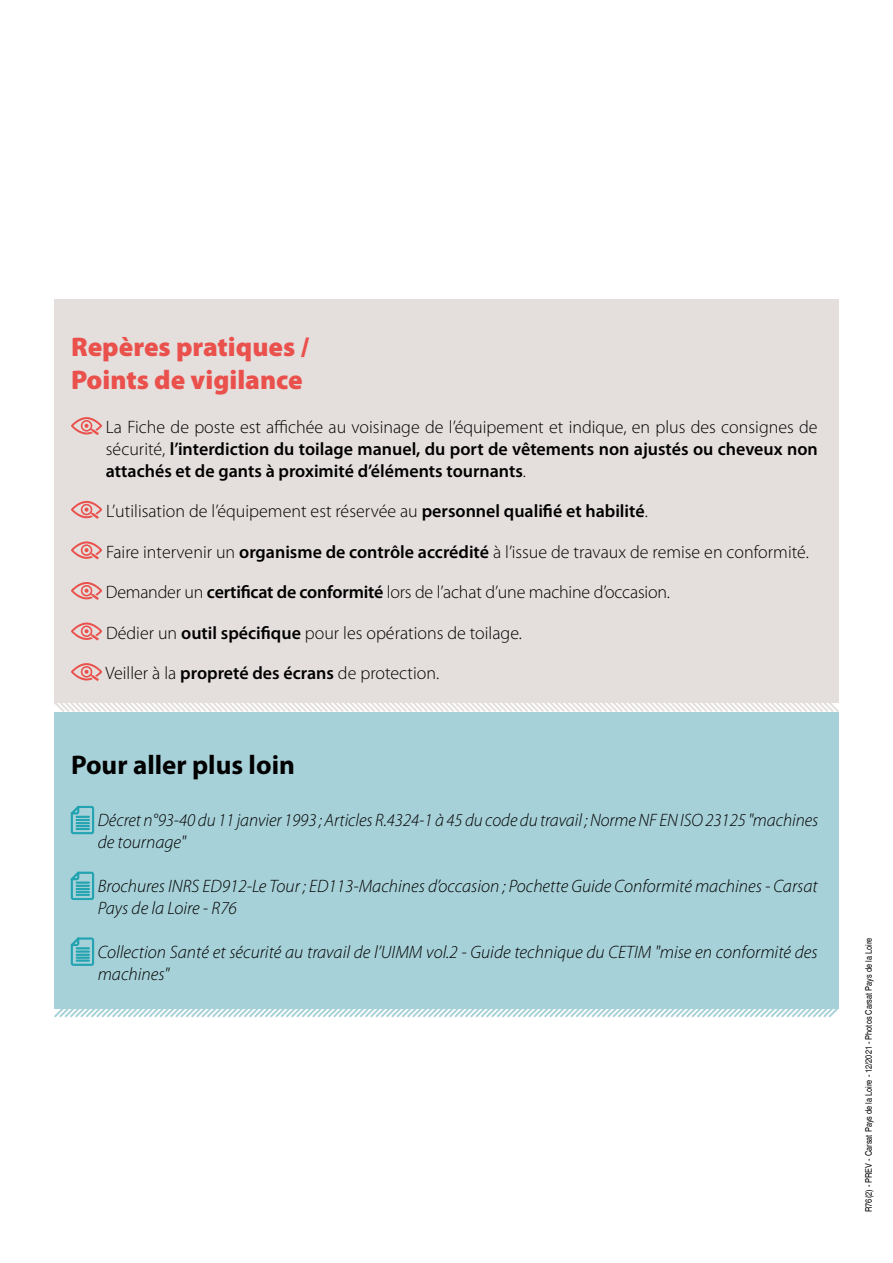
<style>
.page{position:relative;width:893px;height:1263px;background:#fff}
.page>*{position:absolute;margin:0;border:0;box-sizing:border-box;transform-origin:0 0}
.t1{font:900 27px/32.4px "Myriad Pro";color:#ea504c}
.t2{font:700 27px "Myriad Pro";color:#000}
.t3{font:300 18px "Myriad Pro";color:#000}
.t4{font:italic 300 18px/21.6px "Myriad Pro";color:#000}
.t5{font:600 18px/21.6px "Myriad Pro";color:#000;text-align:justify}
.t6{font:condensed 9px "Helvetica";color:#000}
.s1{font-weight:300}
.s2{font-weight:600}
</style>
<div class="page">
<svg style="left:54px;top:703px;width:785px;height:9px"></svg>
<svg style="left:54px;top:1008px;width:785px;height:10px"></svg>
<div style="left:54px;top:300px;width:785px;height:403px;background:#e4dedc"></div>
<svg style="left:71px;top:417px;width:31px;height:18px"></svg>
<svg style="left:71px;top:501px;width:31px;height:18px"></svg>
<svg style="left:71px;top:541px;width:31px;height:18px"></svg>
<svg style="left:71px;top:582px;width:31px;height:18px"></svg>
<svg style="left:71px;top:622px;width:31px;height:18px"></svg>
<svg style="left:71px;top:663px;width:31px;height:18px"></svg>
<div style="left:54px;top:712px;width:785px;height:296px;background:#a7d1d8"></div>
<svg style="left:71px;top:806px;width:23px;height:28px"></svg>
<svg style="left:71px;top:871px;width:23px;height:29px"></svg>
<svg style="left:71px;top:937px;width:23px;height:29px"></svg>
<h1 class="t1" style="left:71px;top:330px;width:240px">Repères pratiques /<br>Points de vigilance</h1>
<p class="t5" style="left:106px;top:416px;width:713px"><span class="s1">La Fiche de poste est affichée au voisinage de l’équipement et indique, en plus des consignes de sécurité,</span> l’interdiction du toilage manuel, du port de vêtements non ajustés ou cheveux non attachés et de gants à proximité d’éléments tournants<span class="s1">.</span></p>
<p class="t3" style="left:106px;top:500px;width:543px">L’utilisation de l’équipement est réservée au <span class="s2">personnel qualifié et habilité</span>.</p>
<p class="t3" style="left:106px;top:541px;width:704px">Faire intervenir un <span class="s2">organisme de contrôle accrédité</span> à l’issue de travaux de remise en conformité.</p>
<p class="t3" style="left:106px;top:581px;width:566px">Demander un <span class="s2">certificat de conformité</span> lors de l’achat d’une machine d’occasion.</p>
<p class="t3" style="left:106px;top:622px;width:418px">Dédier un <span class="s2">outil spécifique</span> pour les opérations de toilage.</p>
<p class="t3" style="left:105px;top:663px;width:335px">Veiller à la <span class="s2">propreté des écrans</span> de protection.</p>
<h1 class="t2" style="left:71px;top:747px;width:225px">Pour aller plus loin</h1>
<p class="t4" style="left:98px;top:809px;width:722px">Décret n°93-40 du 11 janvier 1993 ; Articles R.4324-1 à 45 du code du travail ; Norme NF EN ISO 23125 "machines de tournage"</p>
<p class="t4" style="left:98px;top:875px;width:721px">Brochures INRS ED912-Le Tour ; ED113-Machines d’occasion ; Pochette Guide Conformité machines - Carsat<br>Pays de la Loire - R76</p>
<p class="t4" style="left:98px;top:941px;width:722px">Collection Santé et sécurité au travail de l’UIMM vol.2 - Guide technique du CETIM "mise en conformité des machines"</p>
<p class="t6" style="left:863px;top:1212px;width:276px;rotate:-90deg">R76(2) - PREV - Carsat Pays de la Loire - 12/2021 - Photos Carsat Pays de la Loire</p>
</div>
